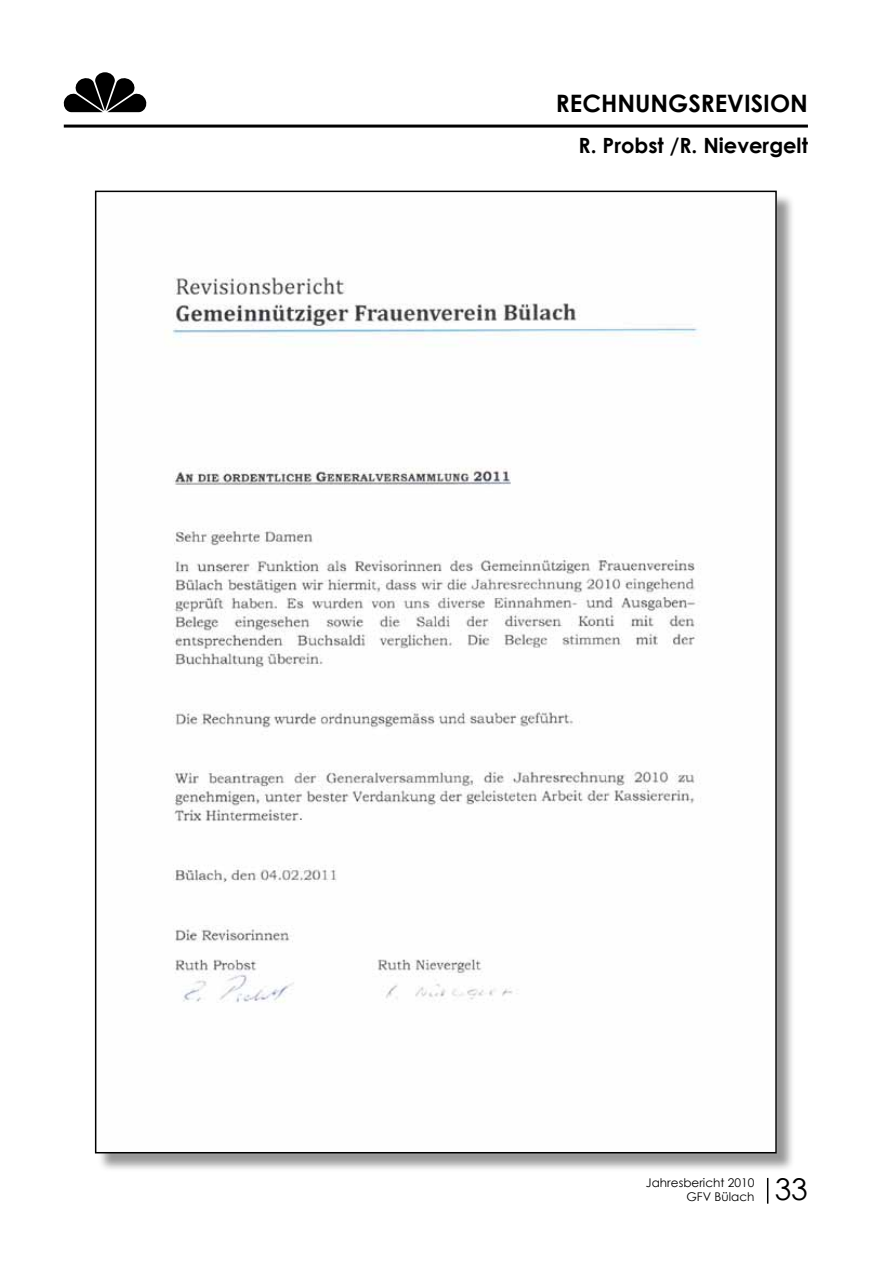
<style>
.page{position:relative;width:893px;height:1263px;background:#fff}
.page>*{position:absolute;margin:0;border:0;box-sizing:border-box;transform-origin:0 0}
.t1{font:30px "Century Gothic";color:#000}
.t2{font:700 24px "Century Gothic";color:#000}
.t3{font:700 21px "Century Gothic";color:#000}
.t4{font:15px "Calibri";color:#58585a}
.t5{font:12px/14.4px "Century Gothic";color:#000;text-align:right}
</style>
<div class="page">
<div style="left:97px;top:193px;width:698px;height:979px;background:#000;opacity:.41"></div>
<img style="left:98px;top:194px;width:676px;height:956px">
<hr style="left:64px;top:125px;width:744px;height:3px;background:#000">
<svg style="left:767px;top:1178px;width:1px;height:26px"></svg>
<svg style="left:64px;top:72px;width:83px;height:40px"></svg>
<h2 class="t2" style="left:556px;top:85px;width:254px">RECHNUNGSREVISION</h2>
<h3 class="t3" style="left:579px;top:129px;width:231px">R. Probst /R. Nievergelt</h3>
<p class="t4" style="left:299px;top:806px;width:5px">.</p>
<p class="t5" style="left:646px;top:1175px;width:110px">Jahresbericht 2010<br>GFV Bülach</p>
<h1 class="t1" style="left:775px;top:1168px;width:35px">33</h1>
</div>
